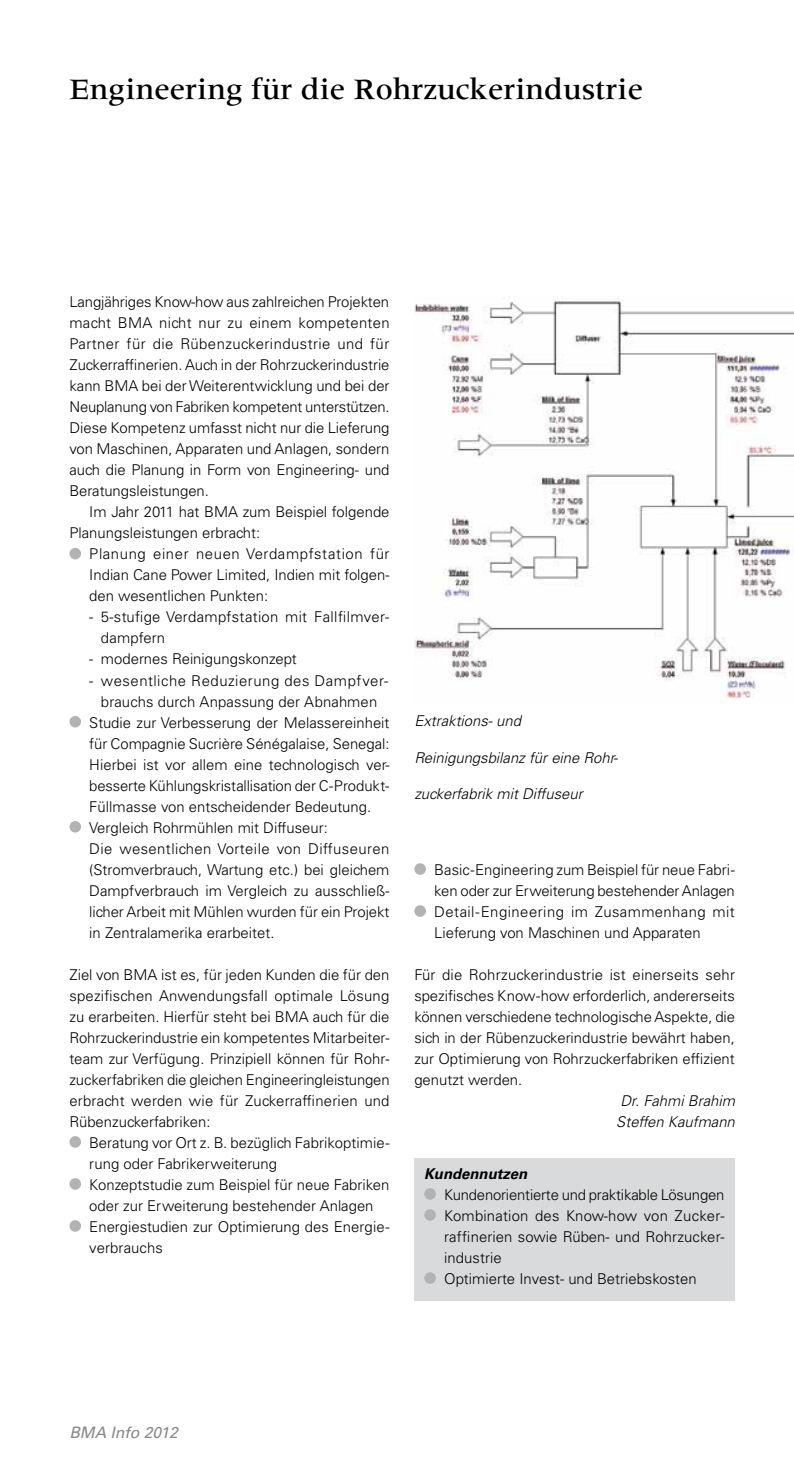
<style>
.page{position:relative;width:794px;height:1474px;background:#fff}
.page>*{position:absolute;margin:0;border:0;box-sizing:border-box;transform-origin:0 0}
.t1{font:500 30.62px "Meridien LT Std";color:#000}
.t2{font:italic 15.75px "Univers LT Std";color:#87888a}
.t3{font:300 14.88px/21px "Univers LT Std";color:#000;text-align:justify}
.t4{font:italic 300 14.88px/21px "Univers LT Std";color:#000}
.t5{font:300 14.88px/21px "Univers LT Std";letter-spacing:.02em;color:#000}
.t6{font:300 14.88px "Univers LT Std";letter-spacing:.03em;color:#000}
.t7{font:300 14.88px "Univers LT Std";letter-spacing:.035em;color:#000}
.t8{font:italic 700 14.88px "Univers LT Std";color:#000}
</style>
<div class="page">
<img style="left:415px;top:296px;width:379px;height:403px">
<div style="left:69px;top:548px;width:12px;height:11px;background:#b1b3b4;border-radius:50%"></div>
<div style="left:69px;top:716px;width:12px;height:11px;background:#b1b3b4;border-radius:50%"></div>
<div style="left:69px;top:821px;width:12px;height:11px;background:#b1b3b4;border-radius:50%"></div>
<div style="left:69px;top:1136px;width:12px;height:11px;background:#b1b3b4;border-radius:50%"></div>
<div style="left:69px;top:1178px;width:12px;height:11px;background:#b1b3b4;border-radius:50%"></div>
<div style="left:69px;top:1220px;width:12px;height:11px;background:#b1b3b4;border-radius:50%"></div>
<div style="left:414px;top:863px;width:12px;height:11px;background:#b1b3b4;border-radius:50%"></div>
<div style="left:414px;top:905px;width:12px;height:11px;background:#b1b3b4;border-radius:50%"></div>
<div style="left:414px;top:1158px;width:320px;height:142px;background:#d9dadb"></div>
<div style="left:424px;top:1188px;width:12px;height:11px;background:#b1b3b4;border-radius:50%"></div>
<div style="left:424px;top:1209px;width:12px;height:11px;background:#b1b3b4;border-radius:50%"></div>
<div style="left:424px;top:1272px;width:12px;height:11px;background:#b1b3b4;border-radius:50%"></div>
<h1 class="t1" style="left:69px;top:72px;width:575px">Engineering für die Rohrzuckerindustrie</h1>
<p class="t3" style="left:69px;top:291px;width:322px">Langjähriges Know-how aus zahlreichen Projekten macht BMA nicht nur zu einem kompetenten Partner für die Rübenzuckerindustrie und für Zuckerraffinerien. Auch in der Rohrzuckerindustrie kann BMA bei der Weiterentwicklung und bei der Neuplanung von Fabriken kompetent unterstützen.<br>Diese Kompetenz umfasst nicht nur die Lieferung von Maschinen, Apparaten und Anlagen, sondern auch die Planung in Form von Engineering- und Beratungsleistungen.</p>
<p class="t3" style="left:69px;top:501px;width:321px;text-indent:20px">Im Jahr 2011 hat BMA zum Beispiel folgende<br>Planungsleistungen erbracht:</p>
<p class="t3" style="left:89px;top:543px;width:302px">Planung einer neuen Verdampfstation für Indian Cane Power Limited, Indien mit folgen&shy;den wesentlichen Punkten:</p>
<p class="t5" style="left:101px;top:606px;width:290px;text-indent:-12px">- 5-stufige Verdampfstation mit Fallfilmver&shy;dampfern</p>
<p class="t3" style="left:89px;top:648px;width:209px">- modernes Reinigungskonzept</p>
<p class="t7" style="left:89px;top:671px;width:300px">- wesentliche Reduzierung des Dampfver-</p>
<p class="t3" style="left:101px;top:690px;width:278px">brauchs durch Anpassung der Abnahmen</p>
<p class="t3" style="left:89px;top:711px;width:302px">Studie zur Verbesserung der Melassereinheit</p>
<p class="t3" style="left:89px;top:732px;width:302px">für Compagnie Sucrière Sénégalaise, Senegal:</p>
<p class="t3" style="left:89px;top:753px;width:302px">Hierbei ist vor allem eine technologisch ver-</p>
<p class="t3" style="left:89px;top:774px;width:301px">besserte Kühlungskristallisation der C-Produkt-</p>
<p class="t3" style="left:89px;top:795px;width:283px">Füllmasse von entscheidender Bedeutung.</p>
<p class="t3" style="left:89px;top:816px;width:240px">Vergleich Rohrmühlen mit Diffuseur:</p>
<p class="t6" style="left:89px;top:839px;width:302px">Die wesentlichen Vorteile von Diffuseuren</p>
<p class="t3" style="left:89px;top:858px;width:302px">(Stromverbrauch, Wartung etc.) bei gleichem</p>
<p class="t3" style="left:89px;top:879px;width:302px">Dampfverbrauch im Vergleich zu ausschließ-</p>
<p class="t3" style="left:89px;top:900px;width:302px">licher Arbeit mit Mühlen wurden für ein Projekt</p>
<p class="t3" style="left:89px;top:921px;width:187px">in Zentralamerika erarbeitet.</p>
<p class="t3" style="left:69px;top:963px;width:322px">Ziel von BMA ist es, für jeden Kunden die für den spezifischen Anwendungsfall optimale Lösung zu erarbeiten. Hierfür steht bei BMA auch für die Rohrzuckerindustrie ein kompetentes Mitarbeiter&shy;team zur Verfügung. Prinzipiell können für Rohr&shy;zuckerfabriken die gleichen Engineeringleistungen erbracht werden wie für Zuckerraffinerien und Rübenzuckerfabriken:</p>
<p class="t3" style="left:89px;top:1131px;width:302px;text-align:left">Beratung vor Ort z. B. bezüglich Fabrikoptimie&shy;rung oder Fabrikerweiterung<br>Konzeptstudie zum Beispiel für neue Fabriken oder zur Erweiterung bestehender Anlagen Energiestudien zur Optimierung des Energie&shy;verbrauchs</p>
<p class="t4" style="left:414px;top:710px;width:108px">Extraktions- und</p>
<p class="t4" style="left:414px;top:747px;width:205px">Reinigungsbilanz für eine Rohr-</p>
<p class="t4" style="left:414px;top:784px;width:170px">zuckerfabrik mit Diffuseur</p>
<p class="t3" style="left:434px;top:859px;width:302px">Basic-Engineering zum Beispiel für neue Fabri&shy;ken oder zur Erweiterung bestehender Anlagen Detail-Engineering im Zusammenhang mit Lieferung von Maschinen und Apparaten</p>
<p class="t3" style="left:414px;top:964px;width:322px">Für die Rohrzuckerindustrie ist einerseits sehr spezifisches Know-how erforderlich, andererseits können verschiedene technologische Aspekte, die sich in der Rübenzuckerindustrie bewährt haben, zur Optimierung von Rohrzuckerfabriken effizient genutzt werden.</p>
<p class="t4" style="left:616px;top:1090px;width:120px">Dr. Fahmi Brahim<br>Steffen Kaufmann</p>
<p class="t8" style="left:424px;top:1164px;width:104px">Kundennutzen</p>
<p class="t3" style="left:444px;top:1183px;width:282px;text-align:left">Kundenorientierte und praktikable Lösungen Kombination des Know-how von Zucker&shy;raffinerien sowie Rüben- und Rohrzucker&shy;industrie<br>Optimierte Invest- und Betriebskosten</p>
<p class="t2" style="left:69px;top:1423px;width:110px">BMA Info 2012</p>
</div>
